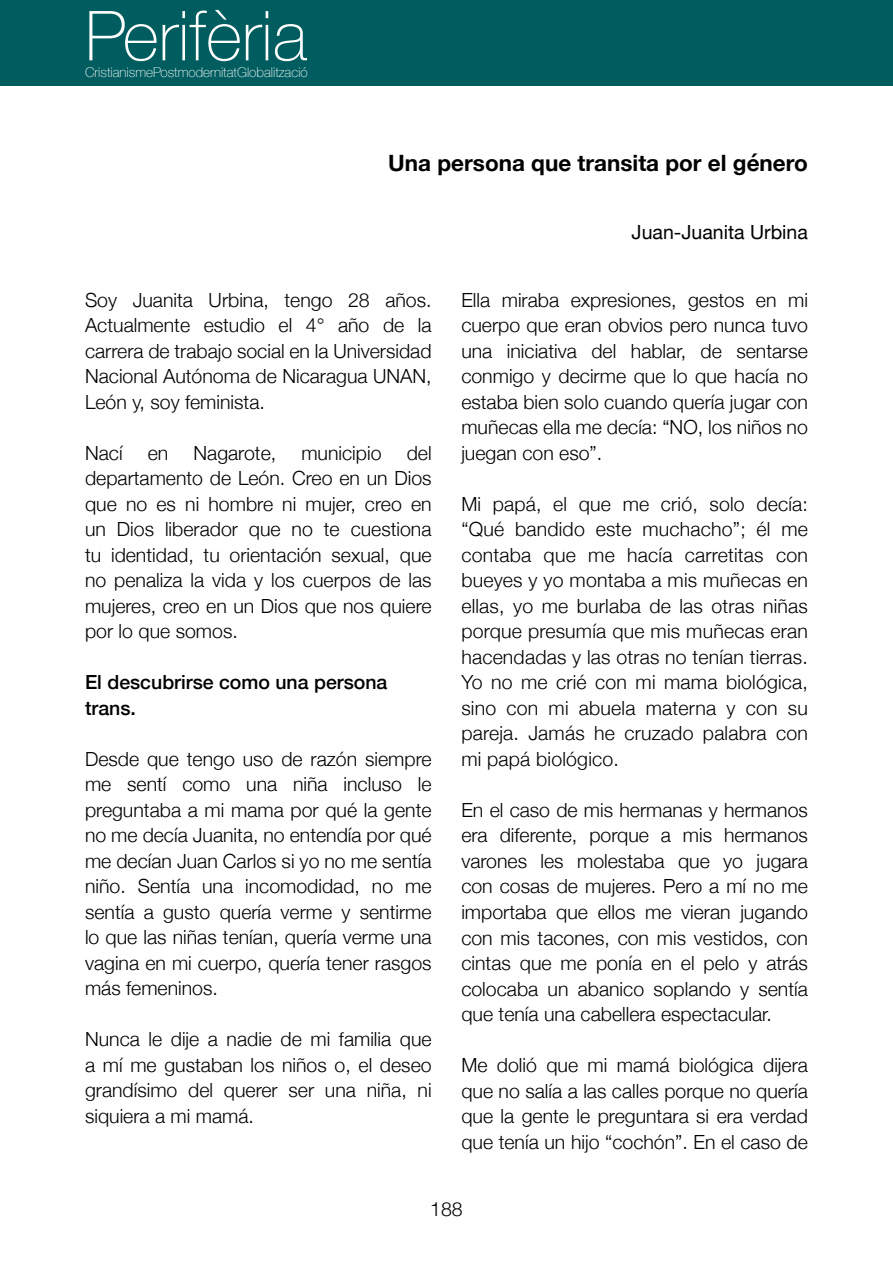
<style>
.page{position:relative;width:893px;height:1263px;background:#fff}
.page>*{position:absolute;margin:0;border:0;box-sizing:border-box;transform-origin:0 0}
.t1{font:100 69px "Helvetica Neue";color:#fff}
.t2{font:700 22.5px "Helvetica Neue";color:#000}
.t3{font:300 19.5px/25.5px "Helvetica Neue";color:#000;text-align:justify}
.t4{font:500 19.5px/25.5px "Helvetica Neue";color:#000}
.t5{font:19.5px "Helvetica Neue";color:#000}
.t6{font:100 13.5px "Helvetica Neue";color:#fff}
</style>
<div class="page">
<div style="left:0;top:0;width:893px;height:86px;background:#005d5f"></div>
<h1 class="t1" style="left:85px;top:-17px;width:224px">Perifèria</h1>
<p class="t6" style="left:85px;top:62px;width:224px">CristianismePostmodernitatGlobalització</p>
<p class="t2" style="left:388px;top:145px;width:421px">Una persona que transita por el género</p>
<p class="t5" style="left:632px;top:218px;width:178px">Juan-Juanita Urbina</p>
<p class="t3" style="left:85px;top:286px;width:348px">Soy Juanita Urbina, tengo 28 años.<br>Actualmente estudio el 4° año de la carrera de trabajo social en la Universidad Nacional Autónoma de Nicaragua UNAN, León y, soy feminista.</p>
<p class="t3" style="left:85px;top:439px;width:39px">Nací</p>
<p class="t3" style="left:148px;top:439px;width:22px">en</p>
<p class="t3" style="left:193px;top:439px;width:84px">Nagarote,</p>
<p class="t3" style="left:301px;top:439px;width:82px">municipio</p>
<p class="t3" style="left:85px;top:439px;width:348px;text-indent:322px">del departamento de León. Creo en un Dios que no es ni hombre ni mujer, creo en un Dios liberador que no te cuestiona tu identidad, tu orientación sexual, que no penaliza la vida y los cuerpos de las mujeres, creo en un Dios que nos quiere por lo que somos.</p>
<p class="t4" style="left:85px;top:668px;width:304px">El descubrirse como una persona trans.</p>
<p class="t3" style="left:85px;top:745px;width:348px">Desde que tengo uso de razón siempre me sentí como una niña incluso le preguntaba a mi mama por qué la gente no me decía Juanita, no entendía por qué me decían Juan Carlos si yo no me sentía niño. Sentía una incomodidad, no me sentía a gusto quería verme y sentirme lo que las niñas tenían, quería verme una vagina en mi cuerpo, quería tener rasgos más femeninos.</p>
<p class="t3" style="left:85px;top:1025px;width:348px">Nunca le dije a nadie de mi familia que a mí me gustaban los niños o, el deseo grandísimo del querer ser una niña, ni siquiera a mi mamá.</p>
<p class="t3" style="left:461px;top:286px;width:348px">Ella miraba expresiones, gestos en mi cuerpo que eran obvios pero nunca tuvo una iniciativa del hablar, de sentarse conmigo y decirme que lo que hacía no estaba bien solo cuando quería jugar con muñecas ella me decía: “NO, los niños no juegan con eso”.</p>
<p class="t3" style="left:461px;top:490px;width:348px">Mi papá, el que me crió, solo decía: “Qué bandido este muchacho”; él me contaba que me hacía carretitas con bueyes y yo montaba a mis muñecas en ellas, yo me burlaba de las otras niñas porque presumía que mis muñecas eran hacendadas y las otras no tenían tierras.<br>Yo no me crié con mi mama biológica, sino con mi abuela materna y con su pareja. Jamás he cruzado palabra con mi papá biológico.</p>
<p class="t3" style="left:461px;top:796px;width:348px">En el caso de mis hermanas y hermanos era diferente, porque a mis hermanos varones les molestaba que yo jugara con cosas de mujeres. Pero a mí no me importaba que ellos me vieran jugando con mis tacones, con mis vestidos, con cintas que me ponía en el pelo y atrás colocaba un abanico soplando y sentía que tenía una cabellera espectacular.</p>
<p class="t3" style="left:461px;top:1051px;width:348px">Me dolió que mi mamá biológica dijera que no salía a las calles porque no quería que la gente le preguntara si era verdad que tenía un hijo “cochón”. En el caso de</p>
<p class="t3" style="left:430px;top:1195px;width:34px">188</p>
</div>
